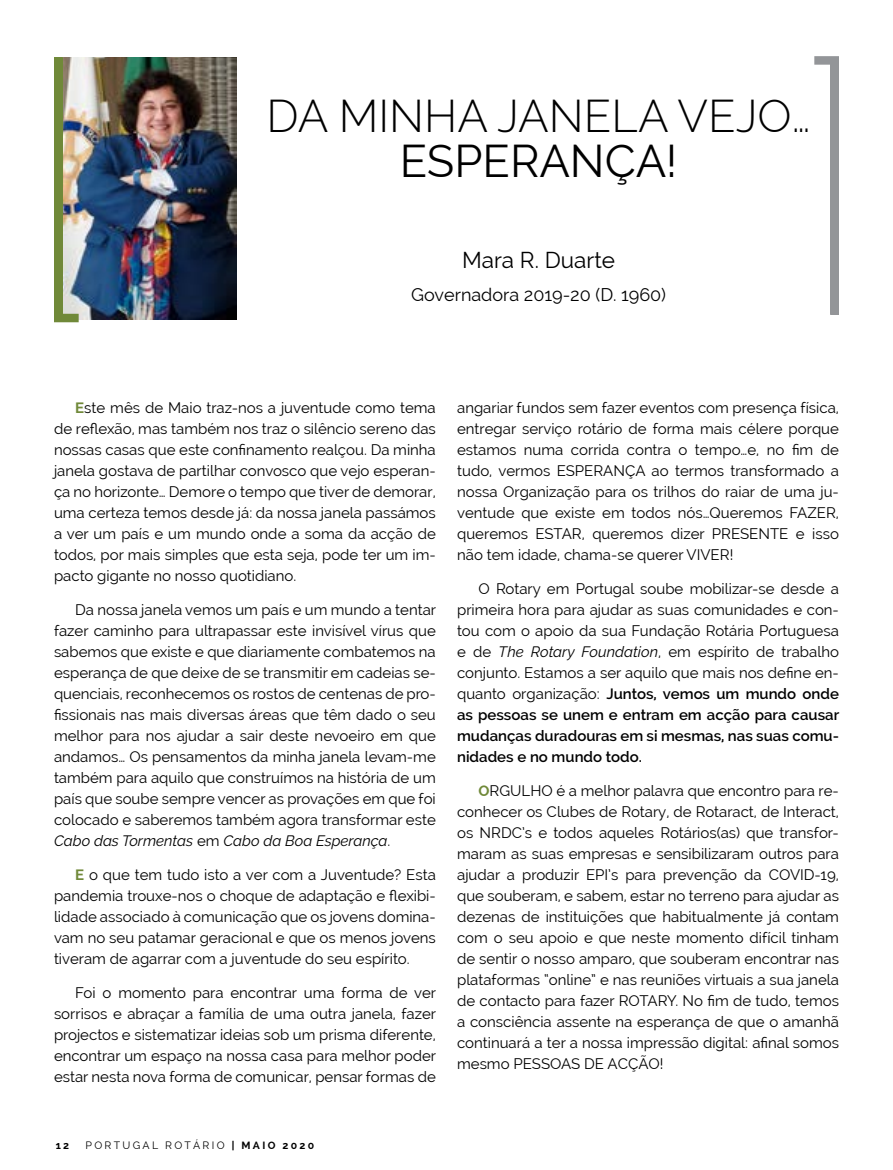
<style>
.page{position:relative;width:893px;height:1170px;background:#fff}
.page>*{position:absolute;margin:0;border:0;box-sizing:border-box;transform-origin:0 0}
.t1{font:300 45px "Raleway";color:#000}
.t2{font:45px "Raleway";color:#000}
.t3{font:22.5px "Raleway";color:#000}
.t4{font:18px "Raleway";color:#000}
.t5{font:15px/21px "Raleway";color:#000;text-align:justify}
.t6{font:10.5px "Raleway";letter-spacing:.22em;color:#000}
.t7{font:700 10.5px "Raleway";color:#000}
.s1{font-weight:700;color:#708939}
.s2{font-style:italic}
.s3{font-weight:600}
.s4{font-weight:700}
</style>
<div class="page">
<img style="left:87px;top:57px;width:150px;height:262px">
<img style="left:54px;top:57px;width:33px;height:266px">
<svg style="left:814px;top:56px;width:25px;height:259px"></svg>
<h1 class="t1" style="left:267px;top:89px;width:545px">DA MINHA JANELA VEJO…</h1>
<h1 class="t2" style="left:400px;top:135px;width:279px">ESPERANÇA!</h1>
<h2 class="t3" style="left:462px;top:246px;width:155px">Mara R. Duarte</h2>
<p class="t4" style="left:411px;top:284px;width:256px">Governadora 2019-20 (D. 1960)</p>
<p class="t5" style="left:54px;top:397px;width:383px;text-indent:21px"><span class="s1">E</span>ste mês de Maio traz-nos a juventude como tema de reflexão, mas também nos traz o silêncio sereno das nossas casas que este confinamento realçou. Da minha janela gostava de partilhar convosco que vejo esperan&shy;ça no horizonte… Demore o tempo que tiver de demorar, uma certeza temos desde já: da nossa janela passámos a ver um país e um mundo onde a soma da acção de todos, por mais simples que esta seja, pode ter um im&shy;pacto gigante no nosso quotidiano.</p>
<p class="t5" style="left:54px;top:599px;width:384px;text-indent:21px">Da nossa janela vemos um país e um mundo a tentar fazer caminho para ultrapassar este invisível vírus que sabemos que existe e que diariamente combatemos na esperança de que deixe de se transmitir em cadeias se&shy;quenciais, reconhecemos os rostos de centenas de pro&shy;fissionais nas mais diversas áreas que têm dado o seu melhor para nos ajudar a sair deste nevoeiro em que andamos… Os pensamentos da minha janela levam-me também para aquilo que construímos na história de um país que soube sempre vencer as provações em que foi colocado e saberemos também agora transformar este <span class="s2">Cabo das Tormentas</span> em <span class="s2">Cabo da Boa Esperança</span>.</p>
<p class="t5" style="left:54px;top:863px;width:383px;text-indent:21px"><span class="s1">E</span> o que tem tudo isto a ver com a Juventude? Esta pandemia trouxe-nos o choque de adaptação e flexibi&shy;lidade associado à comunicação que os jovens domina&shy;vam no seu patamar geracional e que os menos jovens tiveram de agarrar com a juventude do seu espírito.</p>
<p class="t5" style="left:54px;top:981px;width:384px;text-indent:21px">Foi o momento para encontrar uma forma de ver sorrisos e abraçar a família de uma outra janela, fazer projectos e sistematizar ideias sob um prisma diferente, encontrar um espaço na nossa casa para melhor poder estar nesta nova forma de comunicar, pensar formas de</p>
<p class="t5" style="left:457px;top:397px;width:383px">angariar fundos sem fazer eventos com presença física, entregar serviço rotário de forma mais célere porque estamos numa corrida contra o tempo…e, no fim de tudo, vermos ESPERANÇA ao termos transformado a nossa Organização para os trilhos do raiar de uma ju&shy;ventude que existe em todos nós…Queremos FAZER, queremos ESTAR, queremos dizer PRESENTE e isso não tem idade, chama-se querer VIVER!</p>
<p class="t5" style="left:457px;top:578px;width:384px;text-indent:21px">O Rotary em Portugal soube mobilizar-se desde a primeira hora para ajudar as suas comunidades e con&shy;tou com o apoio da sua Fundação Rotária Portuguesa e de <span class="s2">The Rotary Foundation</span>, em espírito de trabalho conjunto. Estamos a ser aquilo que mais nos define en&shy;quanto organização: <span class="s3">Juntos, vemos um mundo onde as pessoas se unem e entram em acção para causar mudanças duradouras em si mesmas, nas suas comu&shy;nidades e no mundo todo.</span></p>
<p class="t5" style="left:457px;top:779px;width:383px;text-indent:21px"><span class="s1">O</span>RGULHO é a melhor palavra que encontro para re&shy;conhecer os Clubes de Rotary, de Rotaract, de Interact, os NRDC’s e todos aqueles Rotários(as) que transfor&shy;maram as suas empresas e sensibilizaram outros para ajudar a produzir EPI’s para prevenção da COVID-19, que souberam, e sabem, estar no terreno para ajudar as dezenas de instituições que habitualmente já contam com o seu apoio e que neste momento difícil tinham de sentir o nosso amparo, que souberam encontrar nas plataformas “online” e nas reuniões virtuais a sua janela de contacto para fazer ROTARY. No fim de tudo, temos a consciência assente na esperança de que o amanhã continuará a ter a nossa impressão digital: afinal somos mesmo PESSOAS DE ACÇÃO!</p>
<p class="t7" style="left:56px;top:1138px;width:15px">12</p>
<p class="t6" style="left:86px;top:1138px;width:230px">PORTUGAL ROTÁRIO <span class="s4">| MAIO 2020</span></p>
</div>
